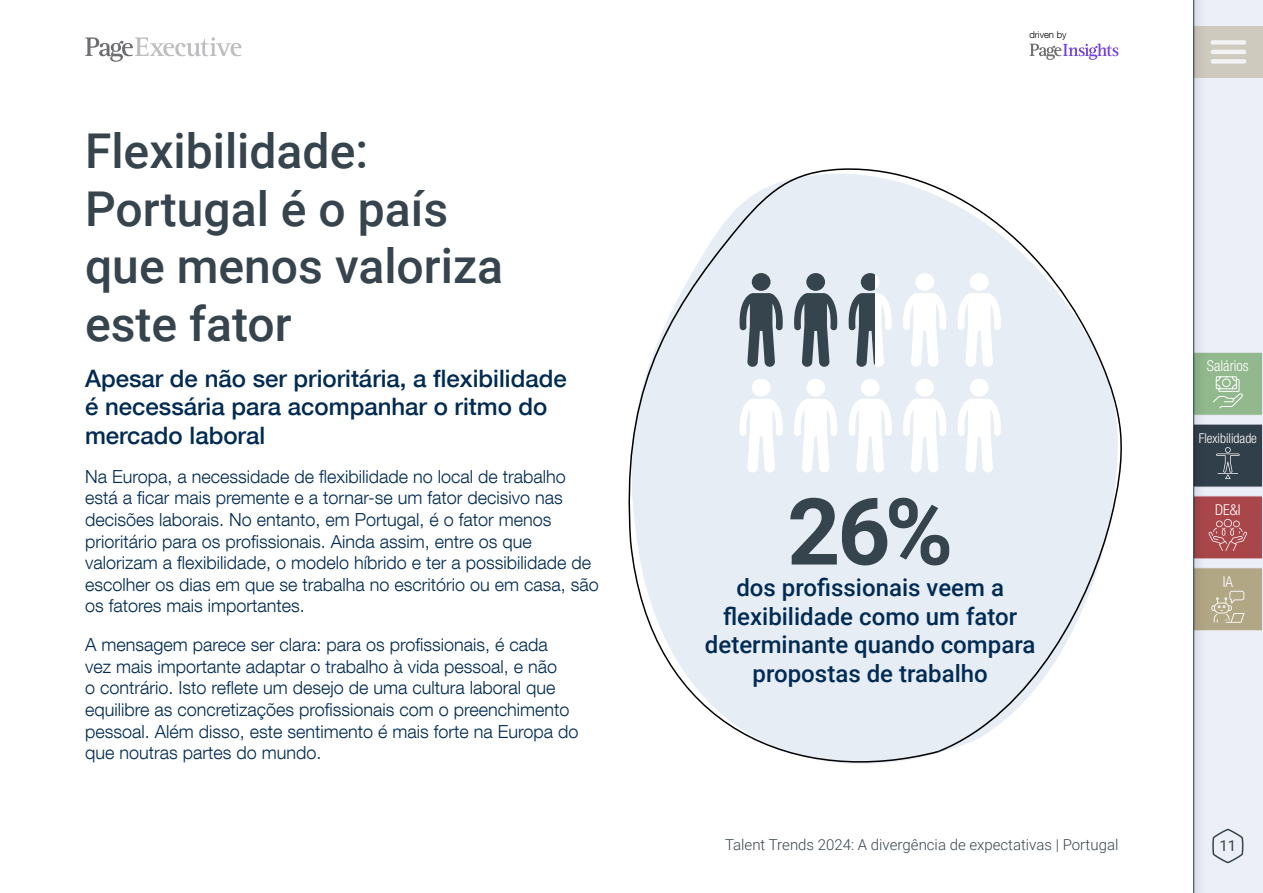
<style>
.page{position:relative;width:1263px;height:893px;background:#fff}
.page>*{position:absolute;margin:0;border:0;box-sizing:border-box;transform-origin:0 0}
.t1{font:700 92.7px "Roboto";color:#36444d}
.t2{font:500 48px/57.6px "Roboto";color:#36444d}
.t3{font:500 24px/28.8px "Roboto";color:#002b54;text-align:center}
.t4{font:500 24px/28.8px "Helvetica Neue LT Com";color:#002b54}
.t5{font:300 18px/21.6px "Helvetica Neue LT Com";color:#002b54}
.t6{font:300 15px "Roboto";color:#36444d}
.t7{font:300 condensed 15px "Helvetica Neue LT Com";color:#fff}
.t8{font:15px "Roboto";color:#36444d}
.t9{font:300 condensed 13.5px "Helvetica Neue LT Com";color:#fff}
.t10{font:300 9.45px "Helvetica Neue LT Com";color:#000}
</style>
<div class="page">
<div style="left:1179px;top:0;width:84px;height:893px;background:#000;opacity:.2"></div>
<div style="left:1193px;top:352px;width:70px;height:64px;background:#92b88d;border:1px solid #fff"></div>
<svg style="left:1213px;top:376px;width:30px;height:33px"></svg>
<div style="left:1193px;top:424px;width:70px;height:63px;background:#36444d"></div>
<svg style="left:1216px;top:447px;width:23px;height:32px"></svg>
<div style="left:1193px;top:495px;width:70px;height:64px;background:#a8464a;border:1px solid #fff"></div>
<svg style="left:1208px;top:519px;width:39px;height:32px"></svg>
<div style="left:1193px;top:567px;width:70px;height:64px;background:#b2a785;border:1px solid #fff"></div>
<svg style="left:1211px;top:591px;width:33px;height:32px"></svg>
<svg style="left:1213px;top:829px;width:30px;height:34px"></svg>
<div style="left:1194px;top:26px;width:69px;height:51px;background:linear-gradient(to right,#cbc7bc,#d2cdc1)"></div>
<div style="left:1213px;top:40px;width:31px;height:5px;background:#f1f2f3"></div>
<hr style="left:1213px;top:50px;width:31px;height:4px;background:#f1f2f3">
<div style="left:1213px;top:59px;width:31px;height:5px;background:#f1f2f3"></div>
<svg style="left:628px;top:168px;width:494px;height:596px"></svg>
<svg style="left:740px;top:293px;width:43px;height:74px;background:#77828b"></svg>
<div style="left:752px;top:273px;width:18px;height:18px;background:#36444d;border-radius:50%"></div>
<svg style="left:740px;top:399px;width:43px;height:74px"></svg>
<div style="left:752px;top:379px;width:18px;height:17px;background:#fff;border-radius:50%"></div>
<svg style="left:794px;top:293px;width:43px;height:74px;background:#76828b"></svg>
<div style="left:806px;top:273px;width:19px;height:18px;background:#36444d;border-radius:50%"></div>
<svg style="left:794px;top:399px;width:43px;height:74px"></svg>
<div style="left:806px;top:379px;width:19px;height:17px;background:#fff;border-radius:50%"></div>
<svg style="left:849px;top:399px;width:43px;height:74px"></svg>
<div style="left:861px;top:379px;width:18px;height:17px;background:#fff;border-radius:50%"></div>
<svg style="left:903px;top:293px;width:43px;height:74px"></svg>
<div style="left:915px;top:273px;width:19px;height:18px;background:#fff;border-radius:50%"></div>
<svg style="left:903px;top:399px;width:43px;height:74px"></svg>
<div style="left:915px;top:379px;width:19px;height:17px;background:#fff;border-radius:50%"></div>
<svg style="left:958px;top:293px;width:43px;height:74px"></svg>
<div style="left:970px;top:273px;width:19px;height:18px;background:#fff;border-radius:50%"></div>
<svg style="left:958px;top:399px;width:43px;height:74px"></svg>
<div style="left:970px;top:379px;width:19px;height:17px;background:#fff;border-radius:50%"></div>
<svg style="left:849px;top:273px;width:43px;height:94px"></svg>
<svg style="left:1029px;top:43px;width:89px;height:17px"></svg>
<svg style="left:85px;top:37px;width:156px;height:25px"></svg>
<h2 class="t2" style="left:85px;top:120px;width:420px">Flexibilidade:<br>Portugal é o país que menos valoriza este fator</h2>
<h3 class="t4" style="left:85px;top:363px;width:483px">Apesar de não ser prioritária, a flexibilidade é necessária para acompanhar o ritmo do mercado laboral</h3>
<p class="t5" style="left:85px;top:465px;width:515px">Na Europa, a necessidade de flexibilidade no local de trabalho está a ficar mais premente e a tornar-se um fator decisivo nas decisões laborais. No entanto, em Portugal, é o fator menos prioritário para os profissionais. Ainda assim, entre os que valorizam a flexibilidade, o modelo híbrido e ter a possibilidade de escolher os dias em que se trabalha no escritório ou em casa, são os fatores mais importantes.</p>
<p class="t5" style="left:85px;top:633px;width:495px">A mensagem parece ser clara: para os profissionais, é cada<br>vez mais importante adaptar o trabalho à vida pessoal, e não<br>o contrário. Isto reflete um desejo de uma cultura laboral que equilibre as concretizações profissionais com o preenchimento pessoal. Além disso, este sentimento é mais forte na Europa do que noutras partes do mundo.</p>
<p class="t10" style="left:1029px;top:29px;width:39px">driven by</p>
<h1 class="t1" style="left:787px;top:467px;width:167px">26%</h1>
<h3 class="t3" style="left:705px;top:572px;width:332px">dos profissionais veem a flexibilidade como um fator determinante quando compara propostas de trabalho</h3>
<p class="t6" style="left:725px;top:834px;width:395px">Talent Trends 2024: A divergência de expectativas | Portugal</p>
<p class="t7" style="left:1207px;top:357px;width:43px">Salários</p>
<p class="t9" style="left:1199px;top:430px;width:60px">Flexibilidade</p>
<p class="t7" style="left:1215px;top:501px;width:27px">DE&amp;I</p>
<p class="t7" style="left:1223px;top:573px;width:12px">IA</p>
<p class="t8" style="left:1219px;top:835px;width:18px">11</p>
</div>
